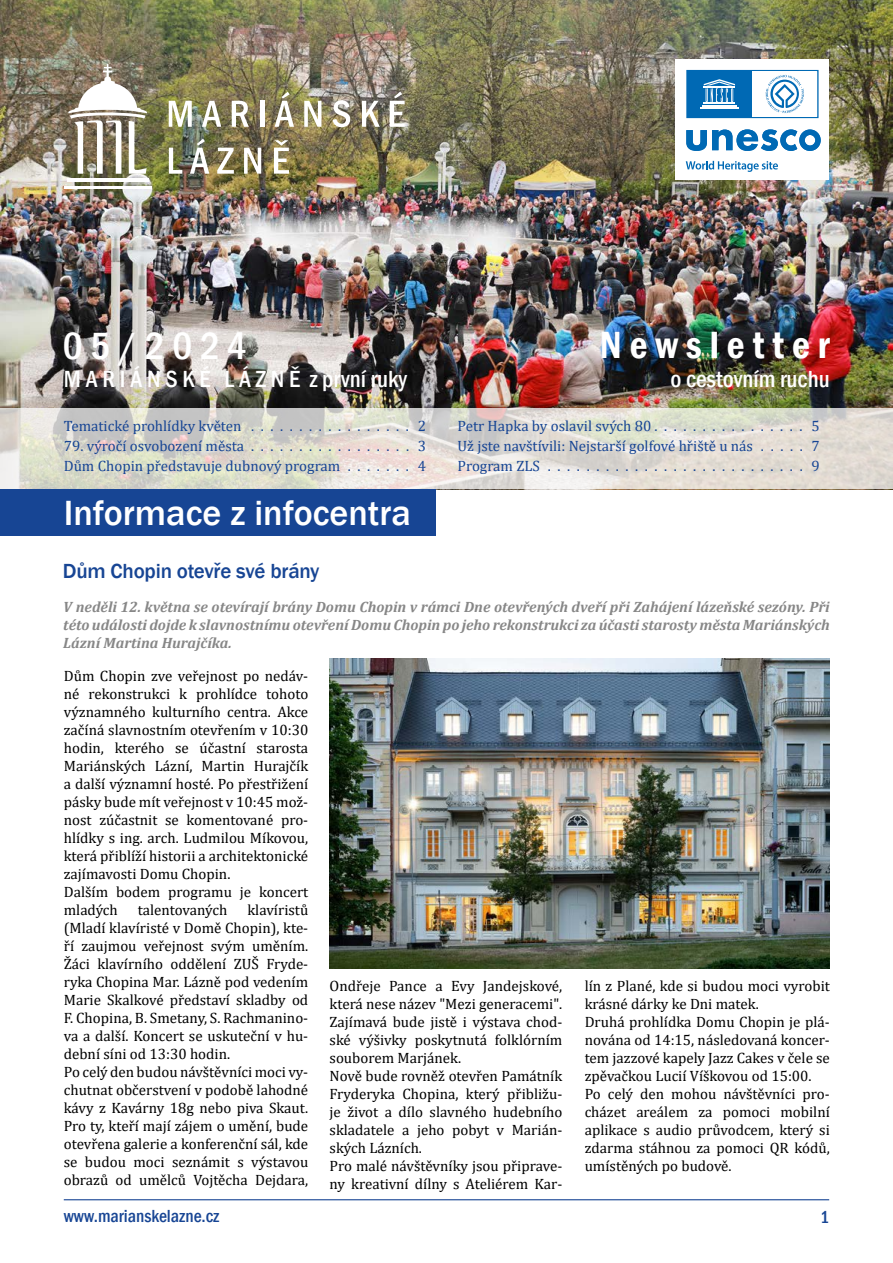
<style>
.page{position:relative;width:893px;height:1263px;background:#fff}
.page>*{position:absolute;margin:0;border:0;box-sizing:border-box;transform-origin:0 0}
.t1{font:600 condensed 39px "Franklin Gothic";letter-spacing:.2em;color:#fff}
.t2{font:500 condensed 39px "Franklin Gothic";letter-spacing:.2em;color:#fff}
.t3{font:500 36px "Franklin Gothic";color:#fff}
.t4{font:500 condensed 24px "Franklin Gothic";letter-spacing:.2em;color:#fff}
.t5{font:500 condensed 24px "Franklin Gothic";letter-spacing:.005em;color:#fff}
.t6{font:500 21px "Franklin Gothic";letter-spacing:-.01em;color:#174594}
.t7{font:500 condensed 18px "Franklin Gothic";color:#174594}
.t8{font:15px/18px "Cambria";color:#000}
.t9{font:italic 700 15px/18px "Cambria";color:#878787;text-align:justify}
.t10{font:15px/20.1px "Cambria";color:#174594}
</style>
<div class="page">
<img style="left:0;top:0;width:893px;height:489px">
<div style="left:0;top:489px;width:436px;height:47px;background:#174594"></div>
<svg style="left:333px;top:100px;width:17px;height:27px"></svg>
<svg style="left:202px;top:101px;width:19px;height:26px"></svg>
<svg style="left:304px;top:101px;width:17px;height:26px"></svg>
<svg style="left:362px;top:101px;width:18px;height:26px"></svg>
<svg style="left:390px;top:92px;width:15px;height:35px"></svg>
<svg style="left:275px;top:92px;width:19px;height:35px"></svg>
<svg style="left:169px;top:101px;width:23px;height:26px"></svg>
<svg style="left:232px;top:101px;width:17px;height:26px"></svg>
<hr style="left:260px;top:101px;width:4px;height:26px;background:#fff">
<svg style="left:169px;top:148px;width:13px;height:26px"></svg>
<svg style="left:217px;top:148px;width:17px;height:26px"></svg>
<svg style="left:190px;top:139px;width:19px;height:35px"></svg>
<svg style="left:244px;top:148px;width:17px;height:26px"></svg>
<svg style="left:274px;top:140px;width:15px;height:34px"></svg>
<hr style="left:67px;top:179px;width:82px;height:3px;background:#fff">
<hr style="left:64px;top:186px;width:88px;height:3px;background:#fff">
<svg style="left:68px;top:64px;width:79px;height:110px"></svg>
<svg style="left:0;top:408px;width:892px;height:81px;background:#dddad1"></svg>
<div style="left:676px;top:59px;width:153px;height:121px;background:#fff"></div>
<svg style="left:686px;top:129px;width:135px;height:22px"></svg>
<svg style="left:686px;top:70px;width:132px;height:48px"></svg>
<svg style="left:686px;top:161px;width:92px;height:11px"></svg>
<img style="left:330px;top:659px;width:500px;height:309px">
<hr style="left:64px;top:1199px;width:765px;height:1px;background:#174594">
<h1 class="t2" style="left:63px;top:320px;width:185px">05/2024</h1>
<h3 class="t4" style="left:64px;top:363px;width:345px">MARIÁNSKÉ LÁZNĚ z první ruky</h3>
<p class="t10" style="left:64px;top:415px;width:179px">Tematické prohlídky květen</p>
<p class="t10" style="left:418px;top:415px;width:10px">2</p>
<p class="t10" style="left:64px;top:435px;width:182px">79. výročí osvobození města</p>
<p class="t10" style="left:418px;top:435px;width:10px">3</p>
<p class="t10" style="left:64px;top:456px;width:278px">Dům Chopin představuje dubnový program</p>
<p class="t10" style="left:418px;top:456px;width:10px">4</p>
<h1 class="t1" style="left:600px;top:319px;width:231px">Newsletter</h1>
<h3 class="t5" style="left:671px;top:363px;width:161px">o cestovním ruchu</h3>
<p class="t10" style="left:457px;top:415px;width:364px">Petr Hapka by oslavil svých 80 . . . . . . . . . . . . . . . . 5<br>Už jste navštívili: Nejstarší golfové hřiště u nás</p>
<p class="t10" style="left:811px;top:435px;width:10px">7</p>
<p class="t10" style="left:457px;top:456px;width:84px">Program ZLS</p>
<p class="t10" style="left:811px;top:456px;width:10px">9</p>
<h2 class="t3" style="left:64px;top:491px;width:349px">Informace z infocentra</h2>
<h3 class="t6" style="left:63px;top:558px;width:258px">Dům Chopin otevře své brány</h3>
<p class="t9" style="left:63px;top:597px;width:768px">V neděli 12. května se otevírají brány Domu Chopin v rámci Dne otevřených dveří při Zahájení lázeňské sezóny. Při této události dojde k slavnostnímu otevření Domu Chopin po jeho rekonstrukci za účasti starosty města Mariánských Lázní Martina Hurajčíka.</p>
<p class="t8" style="left:64px;top:667px;width:246px">Dům Chopin zve veřejnost po nedáv&shy;né rekonstrukci k prohlídce tohoto významného kulturního centra. Akce začíná slavnostním otevřením v 10:30 hodin, kterého se účastní starosta Mariánských Lázní, Martin Hurajčík a další významní hosté. Po přestřižení pásky bude mít veřejnost v 10:45 mož&shy;nost zúčastnit se komentované pro&shy;hlídky s ing. arch. Ludmilou Míkovou, která přiblíží historii a architektonické zajímavosti Domu Chopin.<br>Dalším bodem programu je koncert mladých</p>
<p class="t8" style="left:64px;top:901px;width:246px;text-indent:184px">klavíristů (Mladí klavíristé v Domě Chopin), kte&shy;ří zaujmou veřejnost svým uměním.<br>Žáci klavírního oddělení ZUŠ Fryde&shy;ryka Chopina Mar. Lázně pod vedením Marie Skalkové představí skladby od F. Chopina, B. Smetany, S. Rachmanino&shy;va a další. Koncert se uskuteční v hu&shy;dební síni od 13:30 hodin.<br>Po celý den budou návštěvníci moci vy&shy;chutnat občerstvení v podobě lahodné kávy z Kavárny 18g nebo piva Skaut.<br>Pro ty, kteří mají zájem o umění, bude otevřena galerie a konferenční sál, kde se budou moci seznámit s výstavou obrazů od umělců Vojtěcha Dejdara,</p>
<p class="t7" style="left:64px;top:1204px;width:157px">www.marianskelazne.cz</p>
<p class="t7" style="left:820px;top:1205px;width:11px">1</p>
<p class="t8" style="left:138px;top:901px;width:91px">talentovaných</p>
<p class="t8" style="left:330px;top:976px;width:234px">Ondřeje Pance a Evy Jandejskové, která nese název "Mezi generacemi".<br>Zajímavá bude jistě i výstava chod&shy;ské výšivky poskytnutá folklórním souborem Marjánek.<br>Nově bude rovněž otevřen Památník<br>Fryderyka Chopina, který přibližu&shy;je život a dílo slavného hudebního skladatele a jeho pobyt v Marián&shy;ských Lázních.<br>Pro malé návštěvníky jsou připrave&shy;ny kreativní dílny s Ateliérem Kar-</p>
<p class="t8" style="left:585px;top:976px;width:247px">lín z Plané, kde si budou moci vyrobit krásné dárky ke Dni matek.<br>Druhá prohlídka Domu Chopin je plá&shy;nována od 14:15, následovaná koncer&shy;tem jazzové kapely Jazz Cakes v čele se zpěvačkou Lucií Víškovou od 15:00.<br>Po celý den mohou návštěvníci pro&shy;cházet areálem za pomoci mobilní aplikace s audio průvodcem, který si zdarma stáhnou za pomoci QR kódů, umístěných po budově.</p>
</div>
